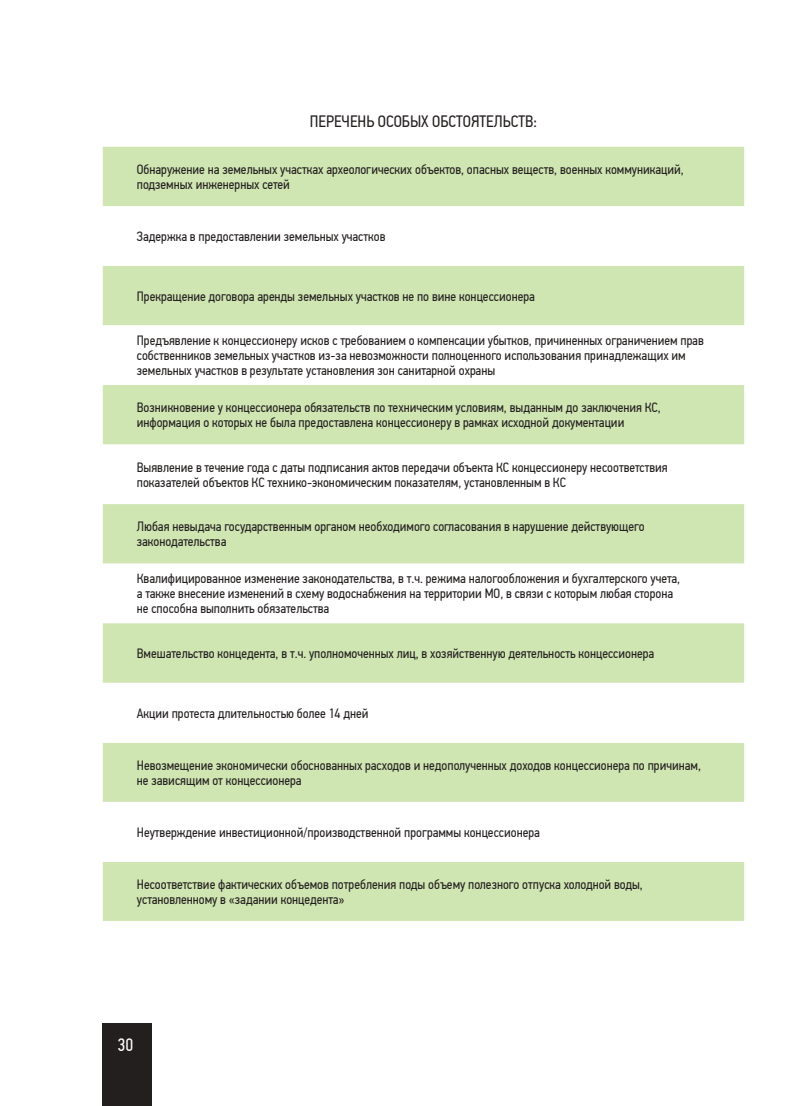
<style>
.page{position:relative;width:808px;height:1106px;background:#fff}
.page>*{position:absolute;margin:0;border:0;box-sizing:border-box;transform-origin:0 0}
.t1{font:18px "PF Din Text Cond Pro";color:#fff}
.t2{font:16.5px "PF Din Text Cond Pro";color:#241f1f}
.t3{font:13.5px/15px "PF Din Text Cond Pro";color:#241f1f}
</style>
<div class="page">
<div style="left:102px;top:1023px;width:50px;height:83px;background:#241f1f"></div>
<div style="left:103px;top:147px;width:641px;height:774px;background:#cfe5b2"></div>
<svg style="left:103px;top:206px;width:641px;height:417px"></svg>
<div style="left:103px;top:682px;width:641px;height:60px;background:#fff"></div>
<div style="left:103px;top:801px;width:641px;height:60px;background:#fff"></div>
<p class="t2" style="left:310px;top:112px;width:229px">ПЕРЕЧЕНЬ ОСОБЫХ ОБСТОЯТЕЛЬСТВ:</p>
<p class="t3" style="left:137px;top:162px;width:549px">Обнаружение на земельных участках археологических объектов, опасных веществ, военных коммуникаций, подземных инженерных сетей</p>
<p class="t3" style="left:137px;top:229px;width:250px">Задержка в предоставлении земельных участков</p>
<p class="t3" style="left:137px;top:288px;width:399px">Прекращение договора аренды земельных участков не по вине концессионера</p>
<p class="t3" style="left:137px;top:333px;width:568px">Предъявление к концессионеру исков с требованием о компенсации убытков, причиненных ограничением прав собственников земельных участков из-за невозможности полноценного использования принадлежащих им земельных участков в результате установления зон санитарной охраны</p>
<p class="t3" style="left:137px;top:400px;width:525px">Возникновение у концессионера обязательств по техническим условиям, выданным до заключения КС, информация о которых не была предоставлена концессионеру в рамках исходной документации</p>
<p class="t3" style="left:137px;top:460px;width:532px">Выявление в течение года с даты подписания актов передачи объекта КС концессионеру несоответствия показателей объектов КС технико-экономическим показателям, установленным в КС</p>
<p class="t3" style="left:137px;top:519px;width:509px">Любая невыдача государственным органом необходимого согласования в нарушение действующего законодательства</p>
<p class="t3" style="left:137px;top:571px;width:545px">Квалифицированное изменение законодательства, в т.ч. режима налогообложения и бухгалтерского учета, а также внесение изменений в схему водоснабжения на территории МО, в связи с которым любая сторона не способна выполнить обязательства</p>
<p class="t3" style="left:137px;top:646px;width:519px">Вмешательство концедента, в т.ч. уполномоченных лиц, в хозяйственную деятельность концессионера</p>
<p class="t3" style="left:137px;top:705px;width:233px">Акции протеста длительностью более 14 дней</p>
<p class="t3" style="left:137px;top:757px;width:566px">Невозмещение экономически обоснованных расходов и недополученных доходов концессионера по причинам, не зависящим от концессионера</p>
<p class="t3" style="left:137px;top:824px;width:404px">Неутверждение инвестиционной/производственной программы концессионера</p>
<p class="t3" style="left:137px;top:876px;width:508px">Несоответствие фактических объемов потребления поды объему полезного отпуска холодной воды, установленному в «задании концедента»</p>
<h1 class="t1" style="left:118px;top:1034px;width:17px">30</h1>
</div>
